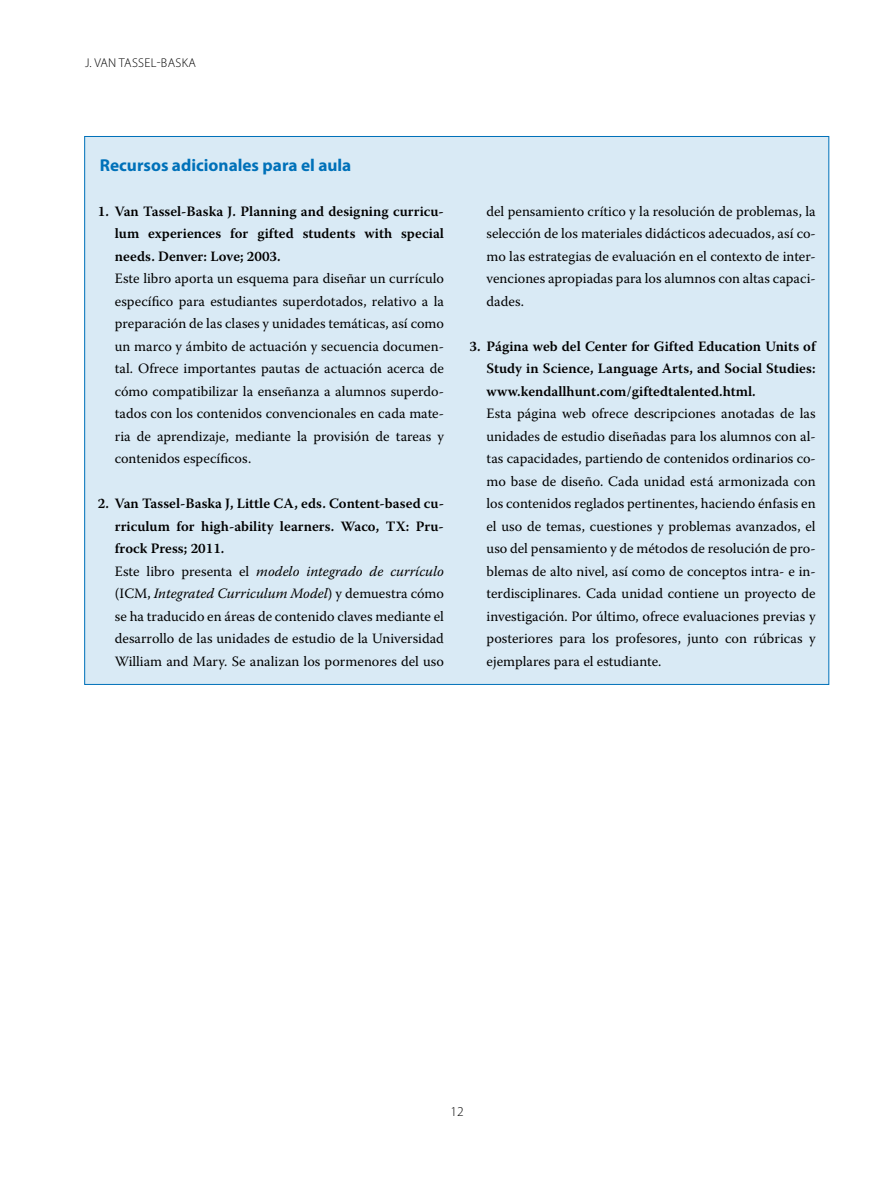
<style>
.page{position:relative;width:893px;height:1191px;background:#fff}
.page>*{position:absolute;margin:0;border:0;box-sizing:border-box;transform-origin:0 0}
.t1{font:700 17.25px "Myriad Pro";color:#0071b9}
.t2{font:14.25px/22.5px "Warnock Pro";color:#000;text-align:justify}
.t3{font:600 14.25px/22.5px "Warnock Pro";color:#000;text-align:justify}
.t4{font:300 13.5px "Myriad Pro";color:#000}
.t5{font:300 12.75px "Myriad Pro";letter-spacing:.025em;color:#000}
.s1{font-weight:600}
.s2{font-style:italic}
</style>
<div class="page">
<div style="left:85px;top:136px;width:744px;height:548px;background:#d9eaf5"></div>
<p class="t5" style="left:85px;top:55px;width:112px">J. VAN TASSEL-BASKA</p>
<p class="t1" style="left:100px;top:154px;width:253px">Recursos adicionales para el aula</p>
<p class="t3" style="left:115px;top:199px;width:331px;text-indent:-17px">1. Van Tassel-Baska J. Planning and designing curricu&shy;lum experiences for gifted students with special needs. Denver: Love; 2003.</p>
<p class="t2" style="left:115px;top:267px;width:331px">Este libro aporta un esquema para diseñar un currículo específico para estudiantes superdotados, relativo a la preparación de las clases y unidades temáticas, así como un marco y ámbito de actuación y secuencia documen&shy;tal. Ofrece importantes pautas de actuación acerca de cómo compatibilizar la enseñanza a alumnos superdo&shy;tados con los contenidos convencionales en cada mate&shy;ria de aprendizaje, mediante la provisión de tareas y contenidos específicos.</p>
<p class="t2" style="left:115px;top:492px;width:331px;text-align:left;text-indent:-17px"><span class="s1">2. Van Tassel-Baska J, Little CA, eds. Content-based cu&shy;rriculum for high-ability learners. Waco, TX: Pru&shy;frock Press; 2011.<br></span>Este libro presenta el <span class="s2">modelo integrado de currículo </span>(ICM, <span class="s2">Integrated Curriculum Model</span>) y demuestra cómo se ha traducido en áreas de contenido claves mediante el desarrollo de las unidades de estudio de la Universidad William and Mary. Se analizan los pormenores del uso</p>
<p class="t2" style="left:486px;top:199px;width:331px">del pensamiento crítico y la resolución de problemas, la selección de los materiales didácticos adecuados, así co&shy;mo las estrategias de evaluación en el contexto de inter&shy;venciones apropiadas para los alumnos con altas capaci&shy;dades.</p>
<p class="t3" style="left:486px;top:334px;width:331px;text-indent:-17px">3. Página web del Center for Gifted Education Units of Study in Science, Language Arts, and Social Studies: www.kendallhunt.com/giftedtalented.html.</p>
<p class="t2" style="left:486px;top:402px;width:331px">Esta página web ofrece descripciones anotadas de las unidades de estudio diseñadas para los alumnos con al&shy;tas capacidades, partiendo de contenidos ordinarios co&shy;mo base de diseño. Cada unidad está armonizada con los contenidos reglados pertinentes, haciendo énfasis en el uso de temas, cuestiones y problemas avanzados, el uso del pensamiento y de métodos de resolución de pro&shy;blemas de alto nivel, así como de conceptos intra- e in&shy;terdisciplinares. Cada unidad contiene un proyecto de investigación. Por último, ofrece evaluaciones previas y posteriores para los profesores, junto con rúbricas y ejemplares para el estudiante.</p>
<p class="t4" style="left:450px;top:1104px;width:15px">12</p>
</div>
